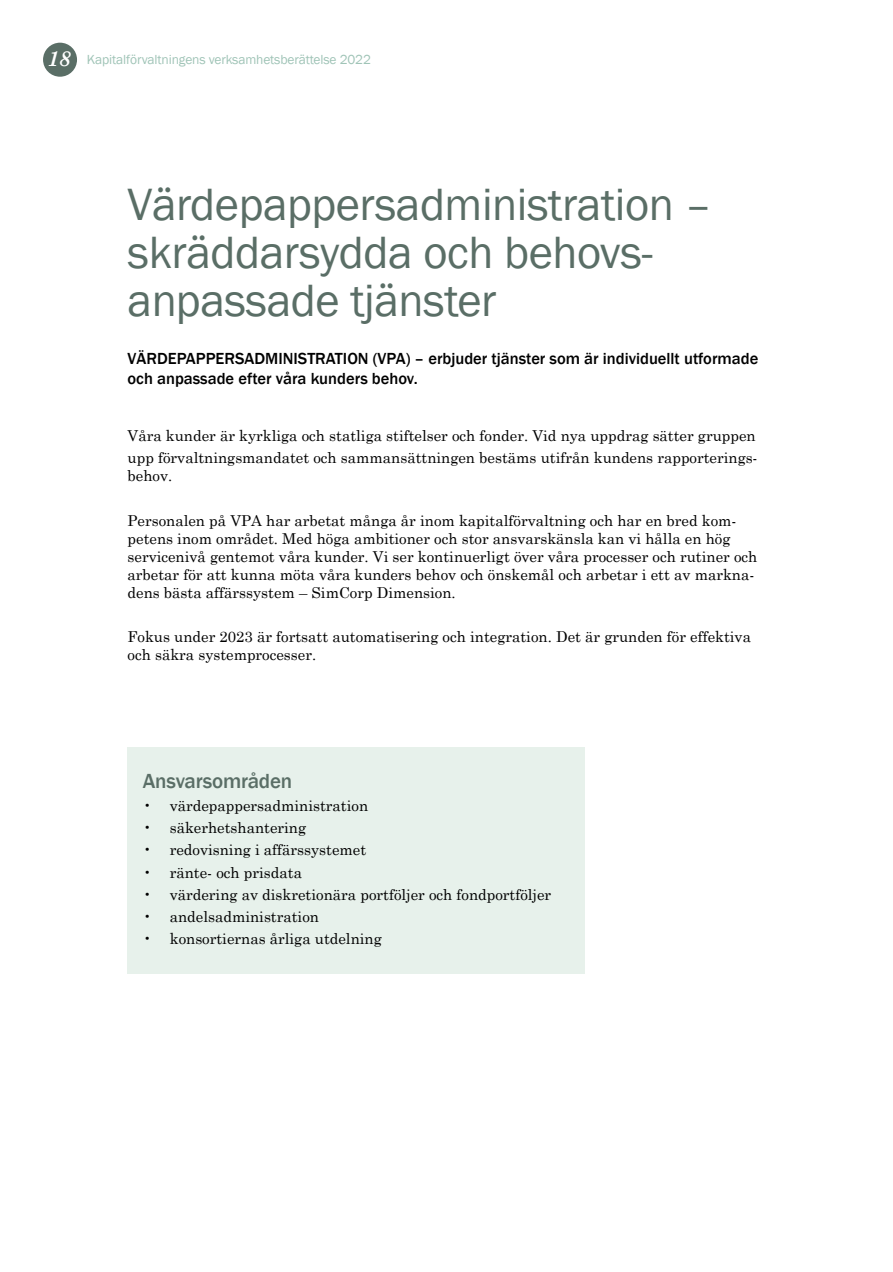
<style>
.page{position:relative;width:893px;height:1272px;background:#fff}
.page>*{position:absolute;margin:0;border:0;box-sizing:border-box;transform-origin:0 0}
.t1{font:46.5px/48px "Franklin Gothic";letter-spacing:-.01em;color:#5a6e66}
.t2{font:500 21px "Franklin Gothic";letter-spacing:-.01em;color:#5a6e66}
.t3{font:500 16.5px/19.8px "Franklin Gothic";color:#000}
.t4{font:15px/18px "Century Schoolbook";color:#000}
.t5{font:13.5px "Franklin Gothic";letter-spacing:-.01em;color:#a0c4b7}
.s1{font-family:"Century Schoolbook";font-weight:700;font-style:italic;font-size:21px;color:#fff}
</style>
<div class="page">
<div style="left:43px;top:43px;width:34px;height:34px;background:#5a6e66;border-radius:50%"></div>
<div style="left:128px;top:746px;width:457px;height:227px;background:#e7f1eb"></div>
<p class="t5" style="left:47px;top:51px;width:325px"><span class="s1">18</span> Kapitalförvaltningens verksamhetsberättelse 2022</p>
<h1 class="t1" style="left:128px;top:181px;width:586px">Värdepappersadministration – skräddarsydda och behovs&shy;anpassade tjänster</h1>
<p class="t3" style="left:128px;top:349px;width:632px">VÄRDEPAPPERSADMINISTRATION (VPA) – erbjuder tjänster som är individuellt utformade och anpassade efter våra kunders behov.</p>
<p class="t4" style="left:128px;top:423px;width:632px;line-height:22.2px">Våra kunder är kyrkliga och statliga stiftelser och fonder. Vid nya uppdrag sätter gruppen upp förvaltningsmandatet och sammansättningen bestäms utifrån kundens rapporterings-</p>
<p class="t4" style="left:128px;top:465px;width:46px">behov.</p>
<p class="t4" style="left:128px;top:510px;width:631px">Personalen på VPA har arbetat många år inom kapitalförvaltning och har en bred kom&shy;petens inom området. Med höga ambitioner och stor ansvarskänsla kan vi hålla en hög servicenivå gentemot våra kunder. Vi ser kontinuerligt över våra processer och rutiner och arbetar för att kunna möta våra kunders behov och önskemål och arbetar i ett av markna&shy;dens bästa affärssystem – SimCorp Dimension.</p>
<p class="t4" style="left:128px;top:626px;width:625px">Fokus under 2023 är fortsatt automatisering och integration. Det är grunden för effektiva och säkra systemprocesser.</p>
<h2 class="t2" style="left:143px;top:768px;width:151px">Ansvarsområden</h2>
<p class="t4" style="left:143px;top:795px;width:227px">• värdepappersadministration</p>
<p class="t4" style="left:143px;top:817px;width:165px">• säkerhetshantering</p>
<p class="t4" style="left:143px;top:839px;width:225px">• redovisning i affärssystemet</p>
<p class="t4" style="left:143px;top:861px;width:161px">• ränte- och prisdata</p>
<p class="t4" style="left:143px;top:884px;width:410px">• värdering av diskretionära portföljer och fondportföljer</p>
<p class="t4" style="left:143px;top:906px;width:178px">• andelsadministration</p>
<p class="t4" style="left:143px;top:928px;width:240px">• konsortiernas årliga utdelning</p>
</div>
